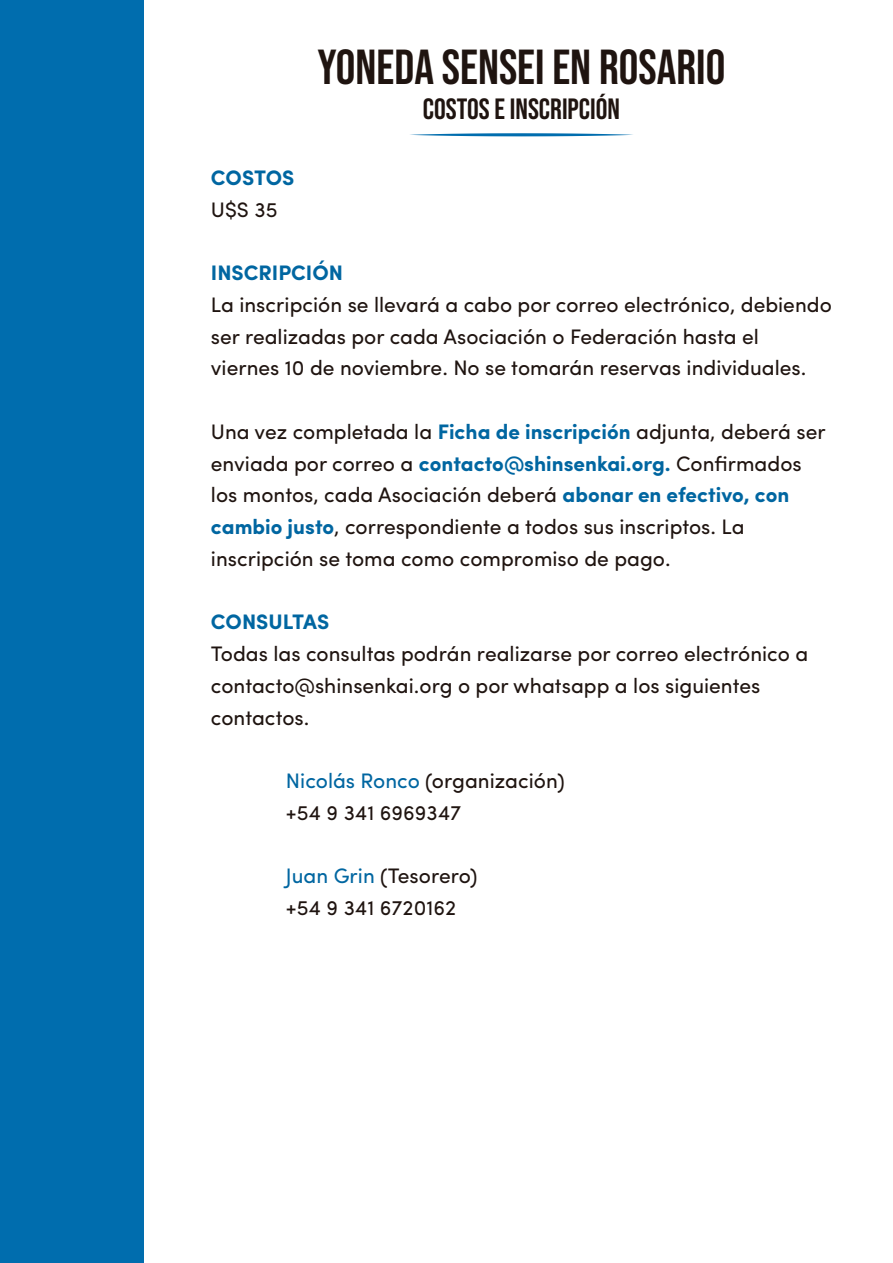
<style>
.page{position:relative;width:893px;height:1263px;background:#fff}
.page>*{position:absolute;margin:0;border:0;box-sizing:border-box;transform-origin:0 0}
.t1{font:49.2px "Bebas Neue";color:#1f1410}
.t2{font:29.25px "Bebas Neue";color:#1f1410}
.t3{font:21px/31.8px "Sofia Pro";color:#1f1410}
.t4{font:700 21px "Sofia Pro";color:#0066a1}
.s1{font-weight:700;color:#0066a1}
.s2{color:#0066a1}
</style>
<div class="page">
<svg style="left:410px;top:133px;width:223px;height:3px"></svg>
<div style="left:0;top:0;width:143px;height:1263px;background:#006dae"></div>
<p class="t4" style="left:211px;top:161px;width:85px">COSTOS</p>
<p class="t3" style="left:211px;top:192px;width:68px">U$S 35</p>
<h1 class="t1" style="left:317px;top:39px;width:409px">YONEDA SENSEI EN ROSARIO</h1>
<h2 class="t2" style="left:423px;top:92px;width:199px">COSTOS E INSCRIPCIÓN</h2>
<p class="t4" style="left:211px;top:257px;width:134px">INSCRIPCIÓN</p>
<p class="t3" style="left:211px;top:287px;width:622px">La inscripción se llevará a cabo por correo electrónico, debiendo ser realizadas por cada Asociación o Federación hasta el viernes 10 de noviembre. No se tomarán reservas individuales.</p>
<p class="t3" style="left:211px;top:414px;width:616px">Una vez completada la <span class="s1">Ficha de inscripción</span> adjunta, deberá ser enviada por correo a <span class="s1">contacto@shinsenkai.org.</span> Confirmados los montos, cada Asociación deberá <span class="s1">abonar en efectivo, con cambio justo</span>, correspondiente a todos sus inscriptos. La inscripción se toma como compromiso de pago.</p>
<p class="t4" style="left:211px;top:606px;width:120px">CONSULTAS</p>
<p class="t3" style="left:211px;top:636px;width:599px">Todas las consultas podrán realizarse por correo electrónico a contacto@shinsenkai.org o por whatsapp a los siguientes contactos.</p>
<p class="t3" style="left:286px;top:763px;width:280px"><span class="s2">Nicolás Ronco</span> (organización) +54 9 341 6969347</p>
<p class="t3" style="left:286px;top:859px;width:193px"><span class="s2">Juan Grin</span> (Tesorero) +54 9 341 6720162</p>
</div>
